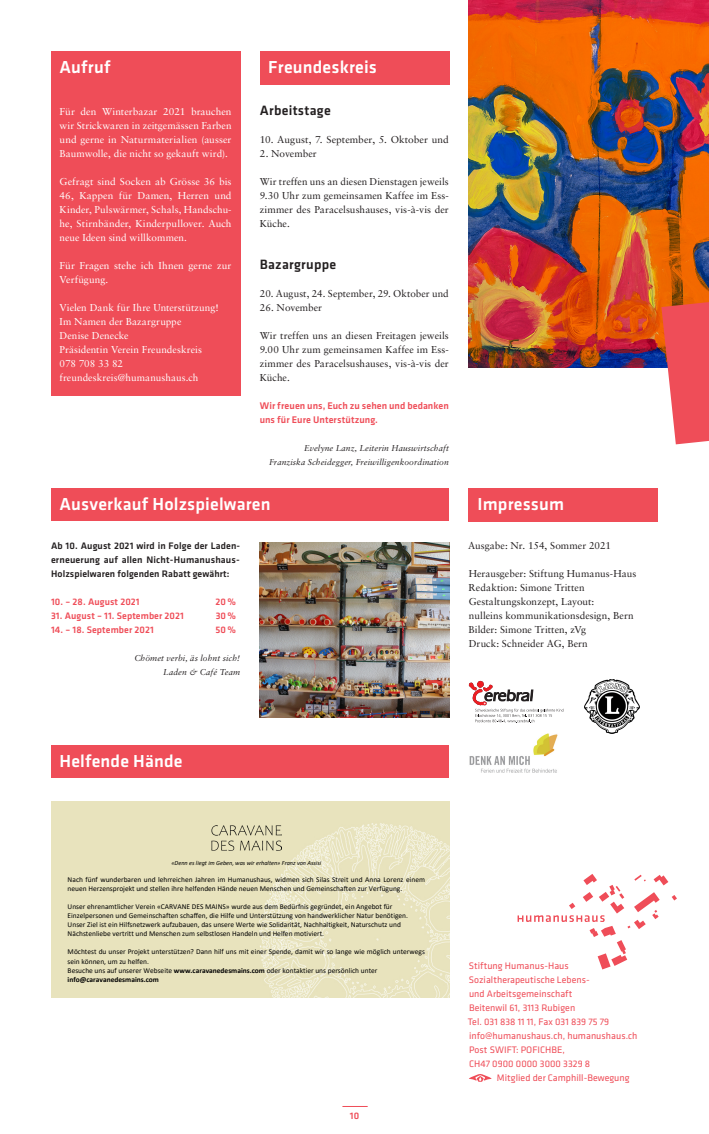
<style>
.page{position:relative;width:709px;height:1134px;background:#fff}
.page>*{position:absolute;margin:0;border:0;box-sizing:border-box;transform-origin:0 0}
.balken{font:500 18px "Klavika";letter-spacing:.01em;color:#fff}
.titel{font:500 14px "Klavika";letter-spacing:.02em;color:#231f20}
.lauftext-ohneE{font:10px/14px "Sabon";letter-spacing:.005em;color:#231f20;text-align:justify}
.lauftext-ohneE-2{font:10px/14px "Sabon";letter-spacing:.005em;color:#fff;text-align:justify}
.lauftext-ohneE-3{font:500 10px/14px "Klavika";letter-spacing:.005em;color:#ef4d58}
.t1{font:9.8px "Klavika";letter-spacing:.005em;color:#ef4d58}
.lead{font:500 9.8px/14px "Klavika";letter-spacing:.01em;color:#231f20;text-align:justify}
.lead-2{font:500 9.8px "Klavika";letter-spacing:.01em;color:#ef4d58}
.name{font:italic 8.5px/14px "Sabon";letter-spacing:.01em;color:#231f20;text-align:right}
.t2{font:7.4px/9.1px "Calibri";color:#000}
.t3{font:italic 6.2px "Calibri";letter-spacing:-.005em;color:#000}
.s1{font-weight:700}
</style>
<div class="page">
<svg style="left:342px;top:1106px;width:26px;height:1px"></svg>
<img style="left:469px;top:0;width:240px;height:367px">
<div style="left:469px;top:488px;width:189px;height:33px;background:#ef4d58"></div>
<svg style="left:469px;top:1074px;width:23px;height:8px"></svg>
<img style="left:469px;top:733px;width:89px;height:39px">
<svg style="left:469px;top:681px;width:94px;height:42px"></svg>
<img style="left:585px;top:679px;width:54px;height:54px">
<svg style="left:661px;top:302px;width:48px;height:142px;background:#ec636a"></svg>
<div style="left:260px;top:51px;width:189px;height:33px;background:#ef4d58"></div>
<div style="left:51px;top:51px;width:189px;height:344px;background:#ef4d58"></div>
<svg style="left:517px;top:874px;width:160px;height:95px"></svg>
<img style="left:51px;top:801px;width:398px;height:197px">
<img style="left:212px;top:825px;width:70px;height:26px">
<div style="left:51px;top:488px;width:398px;height:33px;background:#ef4d58"></div>
<div style="left:51px;top:745px;width:398px;height:33px;background:#ef4d58"></div>
<img style="left:260px;top:543px;width:189px;height:174px">
<p class="balken" style="left:60px;top:55px;width:53px">Aufruf</p>
<p class="lauftext-ohneE-2" style="left:60px;top:105px;width:173px">Für den Winterbazar 2021 brauchen wir Strickwaren in zeitgemässen Farben und gerne in Naturmaterialien (ausser Baumwolle, die nicht so gekauft wird).</p>
<p class="lauftext-ohneE-2" style="left:60px;top:175px;width:173px">Gefragt sind Socken ab Grösse 36 bis 46, Kappen für Damen, Herren und Kinder, Pulswärmer, Schals, Handschu&shy;he, Stirnbänder, Kinderpullover. Auch neue Ideen sind willkommen.</p>
<p class="lauftext-ohneE-2" style="left:60px;top:259px;width:173px">Für Fragen stehe ich Ihnen gerne zur<br>Verfügung.</p>
<p class="lauftext-ohneE-2" style="left:60px;top:301px;width:161px">Vielen Dank für Ihre Unterstützung!</p>
<p class="lauftext-ohneE-2" style="left:60px;top:315px;width:123px">Im Namen der Bazargruppe</p>
<p class="lauftext-ohneE-2" style="left:60px;top:329px;width:71px">Denise Denecke</p>
<p class="lauftext-ohneE-2" style="left:60px;top:343px;width:144px">Präsidentin Verein Freundeskreis</p>
<p class="lauftext-ohneE-2" style="left:60px;top:357px;width:65px">078 708 33 82</p>
<p class="lauftext-ohneE-2" style="left:60px;top:371px;width:140px">freundeskreis@humanushaus.ch</p>
<p class="balken" style="left:268px;top:55px;width:110px">Freundeskreis</p>
<p class="titel" style="left:260px;top:101px;width:72px">Arbeitstage</p>
<p class="lauftext-ohneE" style="left:260px;top:133px;width:190px">10. August, 7. September, 5. Oktober und</p>
<p class="lauftext-ohneE" style="left:260px;top:147px;width:58px">2. November</p>
<p class="lauftext-ohneE" style="left:260px;top:175px;width:190px">Wir treffen uns an diesen Dienstagen jeweils 9.30 Uhr zum gemeinsamen Kaffee im Ess&shy;zimmer des Paracelsushauses, vis-à-vis der Küche.</p>
<p class="titel" style="left:260px;top:255px;width:78px">Bazargruppe</p>
<p class="lauftext-ohneE" style="left:260px;top:287px;width:190px">20. August, 24. September, 29. Oktober und</p>
<p class="lauftext-ohneE" style="left:260px;top:301px;width:64px">26. November</p>
<p class="lauftext-ohneE" style="left:260px;top:329px;width:190px">Wir treffen uns an diesen Freitagen jeweils 9.00 Uhr zum gemeinsamen Kaffee im Ess&shy;zimmer des Paracelsushauses, vis-à-vis der Küche.</p>
<p class="lauftext-ohneE-3" style="left:260px;top:399px;width:190px">Wir freuen uns, Euch zu sehen und bedanken uns für Eure Unterstützung.</p>
<p class="name" style="left:304px;top:441px;width:146px">Evelyne Lanz, Leiterin Hauswirtschaft</p>
<p class="name" style="left:269px;top:455px;width:181px">Franziska Scheidegger, Freiwilligenkoordination</p>
<p class="balken" style="left:60px;top:492px;width:212px">Ausverkauf Holzspielwaren</p>
<p class="lead" style="left:51px;top:539px;width:191px">Ab 10. August 2021 wird in Folge der Laden&shy;erneuerung auf allen Nicht-Humanushaus-Holzspielwaren folgenden Rabatt gewährt:</p>
<p class="lead-2" style="left:51px;top:595px;width:90px">10. – 28. August 2021</p>
<p class="lead-2" style="left:215px;top:595px;width:22px">20%</p>
<p class="lead-2" style="left:51px;top:609px;width:134px">31. August – 11. September 2021</p>
<p class="lead-2" style="left:216px;top:609px;width:22px">30%</p>
<p class="lead-2" style="left:51px;top:623px;width:104px">14. – 18. September 2021</p>
<p class="lead-2" style="left:215px;top:623px;width:22px">50%</p>
<p class="name" style="left:134px;top:651px;width:107px">Chömet verbi, äs lohnt sich!<br>Laden &amp; Café Team</p>
<p class="balken" style="left:477px;top:492px;width:88px">Impressum</p>
<p class="lauftext-ohneE" style="left:468px;top:539px;width:144px">Ausgabe: Nr. 154, Sommer 2021</p>
<p class="lauftext-ohneE" style="left:469px;top:567px;width:169px">Herausgeber: Stiftung Humanus-Haus</p>
<p class="lauftext-ohneE" style="left:468px;top:581px;width:117px">Redaktion: Simone Tritten</p>
<p class="lauftext-ohneE" style="left:469px;top:595px;width:127px">Gestaltungskonzept, Layout:</p>
<p class="lauftext-ohneE" style="left:469px;top:609px;width:166px">nulleins kommunikationsdesign, Bern</p>
<p class="lauftext-ohneE" style="left:468px;top:623px;width:119px">Bilder: Simone Tritten, zVg</p>
<p class="lauftext-ohneE" style="left:469px;top:637px;width:121px">Druck: Schneider AG, Bern</p>
<p class="balken" style="left:60px;top:749px;width:124px">Helfende Hände</p>
<p class="t3" style="left:171px;top:859px;width:151px">«Denn es liegt im Geben, was wir erhalten» Franz von Assisi</p>
<p class="t2" style="left:68px;top:874px;width:359px">Nach fünf wunderbaren und lehrreichen Jahren im Humanushaus, widmen sich Silas Streit und Anna Lorenz einem neuen Herzensprojekt und stellen ihre helfenden Hände neuen Menschen und Gemeinschaften zur Verfügung.</p>
<p class="t2" style="left:68px;top:902px;width:342px">Unser ehrenamtlicher Verein «CARVANE DES MAINS» wurde aus dem Bedürfnis gegründet, ein Angebot für Einzelpersonen und Gemeinschaften schaffen, die Hilfe und Unterstützung von handwerklicher Natur benötigen.<br>Unser Ziel ist ein Hilfsnetzwerk aufzubauen, das unsere Werte wie Solidarität, Nachhaltigkeit, Naturschutz und Nächstenliebe vertritt und Menschen zum selbstlosen Handeln und Helfen motiviert.</p>
<p class="t2" style="left:68px;top:947px;width:359px">Möchtest du unser Projekt unterstützen? Dann hilf uns mit einer Spende, damit wir so lange wie möglich unterwegs sein können, um zu helfen.<br>Besuche uns auf unserer Webseite <span class="s1">www.caravanedesmains.com</span> oder kontaktier uns persönlich unter <span class="s1">info@caravanedesmains.com</span></p>
<h3 class="lead-2" style="left:350px;top:1109px;width:11px">10</h3>
<p class="t1" style="left:469px;top:960px;width:102px">Stiftung Humanus-Haus</p>
<p class="t1" style="left:469px;top:974px;width:122px">Sozialtherapeutische Lebens-</p>
<p class="t1" style="left:469px;top:988px;width:105px">und Arbeitsgemeinschaft</p>
<p class="t1" style="left:469px;top:1002px;width:108px">Beitenwil 61, 3113 Rubigen</p>
<p class="t1" style="left:468px;top:1016px;width:143px">Tel. 031 838 11 11, Fax 031 839 75 79</p>
<p class="t1" style="left:469px;top:1030px;width:170px">info@humanushaus.ch, humanushaus.ch</p>
<p class="t1" style="left:469px;top:1044px;width:98px">Post SWIFT: POFICHBE,</p>
<p class="t1" style="left:469px;top:1058px;width:123px">CH47 0900 0000 3000 3329 8</p>
<p class="t1" style="left:497px;top:1072px;width:134px">Mitglied der Camphill-Bewegung</p>
</div>
